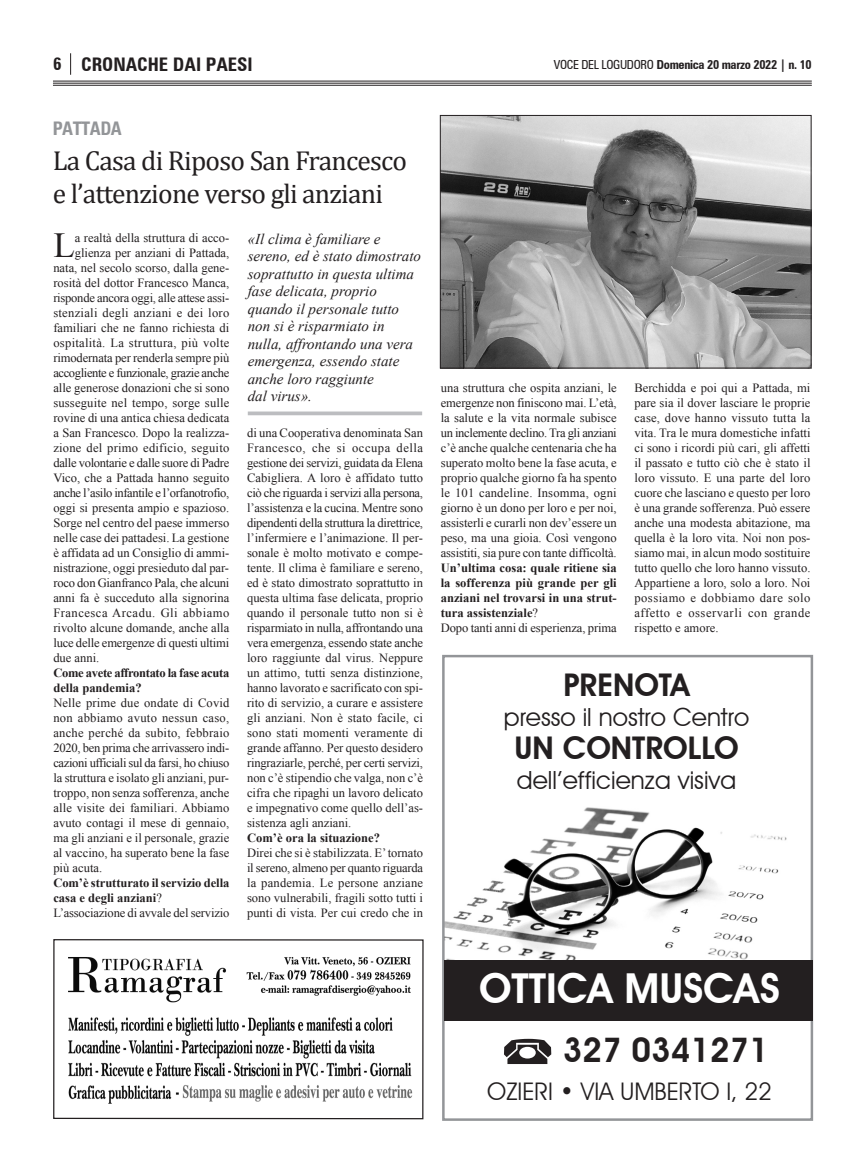
<style>
.page{position:relative;width:865px;height:1170px;background:#fff}
.page>*{position:absolute;margin:0;border:0;box-sizing:border-box;transform-origin:0 0}
.t1{font:600 41.25px "Avant Garde IT Cby BT";color:#fff}
.t2{font:35.12px "Times New Roman";color:#231f20}
.t3{font:600 33.75px "Avant Garde IT Cby BT";color:#231f20}
.t4{font:600 31.25px "Avant Garde IT Cby BT";color:#231f20}
.t5{font:27.5px/33.8px "Cambria";letter-spacing:-.03em;color:#231f20}
.t6{font:25px "Avant Garde IT Cby BT";color:#231f20}
.t7{font:24.25px "Avant Garde IT Cby BT";color:#231f20}
.t8{font:700 condensed 18.75px "Zurich BT";color:#231f20}
.t9{font:700 condensed 18.75px "Zurich BT";letter-spacing:-.025em;color:#939598;scale:.95 1}
.t10{font:700 condensed 17.5px "Zurich BT";color:#231f20}
.t11{font:italic 15px/17.5px "Times New Roman";color:#231f20}
.t12{font:12.62px/15px "Times New Roman";color:#231f20;text-align:justify}
.t13{font:12.62px "Times New Roman";letter-spacing:-.03em;color:#231f20}
.t14{font:700 12.62px/15px "Times New Roman";letter-spacing:-.005em;color:#231f20}
.t15{font:12.62px "Times New Roman";letter-spacing:.02em;color:#231f20}
.t16{font:700 12.62px/15px "Times New Roman";letter-spacing:-.025em;color:#231f20}
.t17{font:12.62px "Times New Roman";letter-spacing:-.02em;color:#231f20}
.t18{font:12.62px "Times New Roman";letter-spacing:-.025em;color:#231f20}
.t19{font:12.62px "Times New Roman";letter-spacing:.025em;color:#231f20}
.t20{font:12.62px "Times New Roman";letter-spacing:.04em;color:#231f20}
.t21{font:700 condensed 12.5px "Zurich BT";letter-spacing:-.025em;color:#231f20}
.s1{font-weight:400}
.s2{font-weight:700}
</style>
<div class="page">
<hr style="left:53px;top:81px;width:758px;height:1px;background:#231f20">
<hr style="left:53px;top:83px;width:758px;height:1px;background:#231f20">
<hr style="left:53px;top:85px;width:758px;height:1px;background:#231f20">
<svg style="left:70px;top:53px;width:1px;height:22px"></svg>
<img style="left:68px;top:957px;width:345px;height:147px">
<div style="left:53px;top:939px;width:370px;height:180px;border:1px solid #231f20"></div>
<img style="left:445px;top:807px;width:342px;height:152px">
<div style="left:442px;top:654px;width:371px;height:466px;border:2px solid #939598"></div>
<div style="left:444px;top:959px;width:369px;height:61px;background:#231f20"></div>
<svg style="left:504px;top:1038px;width:47px;height:25px"></svg>
<img style="left:442px;top:117px;width:367px;height:249px">
<div style="left:440px;top:115px;width:371px;height:253px;border:1px solid #231f20"></div>
<svg style="left:248px;top:411px;width:174px;height:4px"></svg>
<p class="t10" style="left:53px;top:54px;width:10px">6</p>
<p class="t8" style="left:81px;top:53px;width:173px">CRONACHE DAI PAESI</p>
<p class="t21" style="left:554px;top:57px;width:259px"><span class="s1">VOCE DEL LOGUDORO</span> Domenica 20 marzo 2022 | n. 10</p>
<p class="t9" style="left:53px;top:117px;width:74px">PATTADA</p>
<p class="t5" style="left:53px;top:143px;width:356px">La Casa di Riposo San Francesco e l’attenzione verso gli anziani</p>
<p class="t11" style="left:248px;top:230px;width:175px">«Il clima è familiare e sereno, ed è stato dimostrato soprattutto in questa ultima fase delicata, proprio quando il personale tutto non si è risparmiato in nulla, affrontando una vera emergenza, essendo state anche loro raggiunte</p>
<p class="t11" style="left:248px;top:387px;width:66px">dal virus».</p>
<p class="t2" style="left:53px;top:226px;width:23px">L</p>
<p class="t12" style="left:75px;top:230px;width:156px">a realtà della struttura di acco-</p>
<p class="t12" style="left:75px;top:245px;width:156px">glienza per anziani di Pattada,</p>
<p class="t12" style="left:53px;top:260px;width:177px">nata, nel secolo scorso, dalla gene-</p>
<p class="t12" style="left:53px;top:275px;width:177px">rosità del dottor Francesco Manca,</p>
<p class="t17" style="left:53px;top:291px;width:177px">risponde ancora oggi, alle attese assi-</p>
<p class="t19" style="left:53px;top:306px;width:177px">stenziali degli anziani e dei loro</p>
<p class="t12" style="left:53px;top:320px;width:177px">familiari che ne fanno richiesta di</p>
<p class="t15" style="left:53px;top:336px;width:177px">ospitalità. La struttura, più volte</p>
<p class="t12" style="left:53px;top:350px;width:177px">rimodernata per renderla sempre più</p>
<p class="t13" style="left:53px;top:366px;width:177px">accogliente e funzionale, grazie anche</p>
<p class="t12" style="left:53px;top:380px;width:177px">alle generose donazioni che si sono</p>
<p class="t12" style="left:53px;top:395px;width:177px">susseguite nel tempo, sorge sulle</p>
<p class="t12" style="left:53px;top:410px;width:177px">rovine di una antica chiesa dedicata</p>
<p class="t12" style="left:53px;top:425px;width:177px">a San Francesco. Dopo la realizza-</p>
<p class="t15" style="left:53px;top:441px;width:177px">zione del primo edificio, seguito</p>
<p class="t18" style="left:53px;top:456px;width:177px">dalle volontarie e dalle suore di Padre</p>
<p class="t12" style="left:53px;top:470px;width:177px">Vico, che a Pattada hanno seguito</p>
<p class="t13" style="left:53px;top:486px;width:177px">anche l’asilo infantile e l’orfanotrofio,</p>
<p class="t12" style="left:53px;top:500px;width:177px">oggi si presenta ampio e spazioso.</p>
<p class="t12" style="left:53px;top:515px;width:177px">Sorge nel centro del paese immerso</p>
<p class="t12" style="left:53px;top:530px;width:177px">nelle case dei pattadesi. La gestione</p>
<p class="t12" style="left:53px;top:545px;width:177px">è affidata ad un Consiglio di ammi-</p>
<p class="t12" style="left:53px;top:560px;width:177px">nistrazione, oggi presieduto dal par-</p>
<p class="t12" style="left:53px;top:575px;width:177px">roco don Gianfranco Pala, che alcuni</p>
<p class="t12" style="left:53px;top:590px;width:177px">anni fa è succeduto alla signorina</p>
<p class="t20" style="left:53px;top:606px;width:177px">Francesca Arcadu. Gli abbiamo</p>
<p class="t12" style="left:53px;top:620px;width:177px">rivolto alcune domande, anche alla</p>
<p class="t12" style="left:53px;top:635px;width:177px">luce delle emergenze di questi ultimi</p>
<p class="t12" style="left:53px;top:650px;width:48px">due anni.</p>
<p class="t16" style="left:53px;top:665px;width:177px">Come avete affrontato la fase acuta della pandemia?</p>
<p class="t12" style="left:53px;top:695px;width:177px">Nelle prime due ondate di Covid non abbiamo avuto nessun caso, anche perché da subito, febbraio 2020, ben prima che arrivassero indi&shy;cazioni ufficiali sul da farsi, ho chiuso la struttura e isolato gli anziani, pur&shy;troppo, non senza sofferenza, anche alle visite dei familiari. Abbiamo avuto contagi il mese di gennaio, ma gli anziani e il personale, grazie al vaccino, ha superato bene la fase più acuta.</p>
<p class="t14" style="left:53px;top:875px;width:177px">Com’è strutturato il servizio della casa e degli anziani<span class="s1">?</span></p>
<p class="t12" style="left:53px;top:905px;width:177px">L’associazione di avvale del servizio</p>
<p class="t12" style="left:247px;top:425px;width:177px">di una Cooperativa denominata San Francesco, che si occupa della gestione dei servizi, guidata da Elena Cabigliera. A loro è affidato tutto ciò che riguarda i servizi alla persona, l’assistenza e la cucina. Mentre sono dipendenti della struttura la direttrice, l’infermiere e l’animazione. Il per&shy;sonale è molto motivato e compe&shy;tente. Il clima è familiare e sereno, ed è stato dimostrato soprattutto in questa ultima fase delicata, proprio quando il personale tutto non si è risparmiato in nulla, affrontando una vera emergenza, essendo state anche loro raggiunte dal virus. Neppure un attimo, tutti senza distinzione, hanno lavorato e sacrificato con spi&shy;rito di servizio, a curare e assistere gli anziani. Non è stato facile, ci sono stati momenti veramente di grande affanno. Per questo desidero ringraziarle, perché, per certi servizi, non c’è stipendio che valga, non c’è cifra che ripaghi un lavoro delicato e impegnativo come quello dell’as&shy;sistenza agli anziani.</p>
<p class="t14" style="left:247px;top:830px;width:134px">Com’è ora la situazione?</p>
<p class="t12" style="left:247px;top:845px;width:177px">Direi che si è stabilizzata. E’ tornato il sereno, almeno per quanto riguarda la pandemia. Le persone anziane sono vulnerabili, fragili sotto tutti i punti di vista. Per cui credo che in</p>
<p class="t12" style="left:441px;top:380px;width:177px">una struttura che ospita anziani, le emergenze non finiscono mai. L’età, la salute e la vita normale subisce un inclemente declino. Tra gli anziani c’è anche qualche centenaria che ha superato molto bene la fase acuta, e proprio qualche giorno fa ha spento le 101 candeline. Insomma, ogni giorno è un dono per loro e per noi, assisterli e curarli non dev’essere un peso, ma una gioia. Così vengono assistiti, sia pure con tante difficoltà.<br><span class="s2">Un’ultima cosa: quale ritiene sia la sofferenza più grande per gli anziani nel trovarsi in una strut&shy;tura assistenziale</span>?</p>
<p class="t12" style="left:441px;top:620px;width:177px">Dopo tanti anni di esperienza, prima</p>
<p class="t12" style="left:634px;top:380px;width:177px">Berchidda e poi qui a Pattada, mi pare sia il dover lasciare le proprie case, dove hanno vissuto tutta la vita. Tra le mura domestiche infatti ci sono i ricordi più cari, gli affetti il passato e tutto ciò che è stato il loro vissuto. E una parte del loro cuore che lasciano e questo per loro è una grande sofferenza. Può essere anche una modesta abitazione, ma quella è la loro vita. Noi non pos&shy;siamo mai, in alcun modo sostituire tutto quello che loro hanno vissuto.<br>Appartiene a loro, solo a loro. Noi possiamo e dobbiamo dare solo affetto e osservarli con grande rispetto e amore.</p>
<p class="t4" style="left:563px;top:665px;width:127px">PRENOTA</p>
<p class="t6" style="left:504px;top:701px;width:247px">presso il nostro Centro</p>
<p class="t4" style="left:514px;top:729px;width:226px">UN CONTROLLO</p>
<p class="t6" style="left:517px;top:765px;width:221px">dell’efficienza visiva</p>
<p class="t1" style="left:479px;top:963px;width:302px">OTTICA MUSCAS</p>
<p class="t3" style="left:563px;top:1030px;width:207px">327 0341271</p>
<p class="t7" style="left:487px;top:1076px;width:286px">OZIERI • VIA UMBERTO I, 22</p>
</div>
